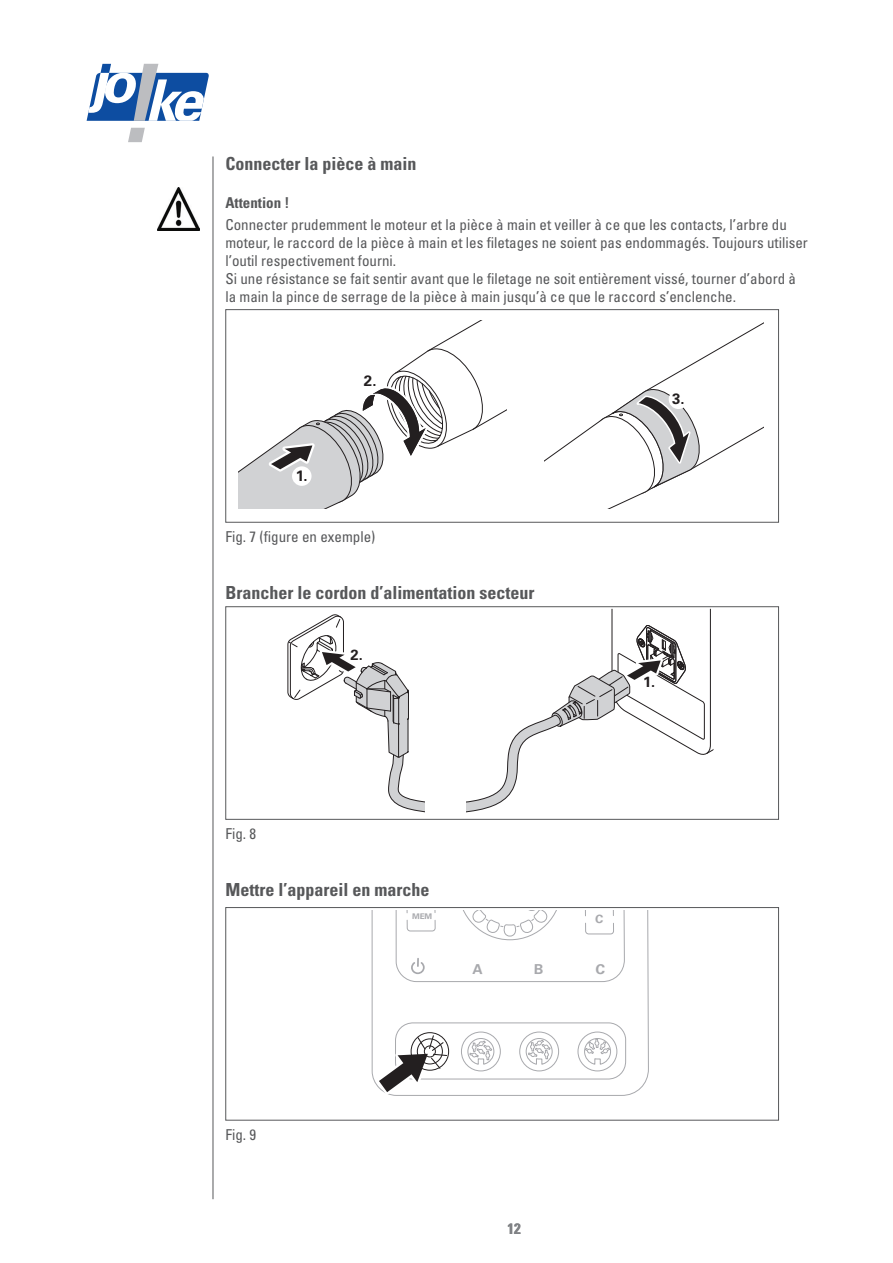
<style>
.page{position:relative;width:893px;height:1263px;background:#fff}
.page>*{position:absolute;margin:0;border:0;box-sizing:border-box;transform-origin:0 0}
.t1{font:700 condensed 18px "Univers LT Pro";color:#57585a}
.t2{font:condensed 15px/18px "Univers LT Pro";color:#57585a}
.t3{font:700 condensed 15px "Univers LT Pro";color:#57585a}
.t4{font:700 15px "Univers LT Pro 65";color:#231f20}
.t5{font:700 condensed 15px "Univers LT Pro";color:#808285}
.t6{font:700 14.7px "Univers LT Pro 65";color:#231f20}
.t7{font:700 13.8px "Univers LT Pro 65";color:#a8a9ad;scale:1.04 1}
.t8{font:700 11.7px "Univers LT Pro 65";color:#a8a9ad;scale:1.04 1}
.t9{font:700 7.8px "Univers LT Pro 65";color:#a8a9ad;scale:1.04 1}
</style>
<div class="page">
<svg style="left:87px;top:64px;width:122px;height:78px"></svg>
<hr style="left:213px;top:156px;width:1px;height:1043px;background:#57585a">
<img style="left:157px;top:188px;width:43px;height:42px">
<svg style="left:238px;top:320px;width:269px;height:188px"></svg>
<div style="left:292px;top:466px;width:20px;height:20px;background:#fff;border-radius:50%"></div>
<div style="left:361px;top:371px;width:19px;height:19px;background:#fff;border-radius:50%"></div>
<svg style="left:545px;top:322px;width:218px;height:187px"></svg>
<div style="left:669px;top:389px;width:19px;height:20px;background:#fff;border-radius:50%"></div>
<div style="left:225px;top:309px;width:554px;height:214px;border:1px solid #57585a"></div>
<svg style="left:287px;top:609px;width:426px;height:204px"></svg>
<div style="left:349px;top:648px;width:16px;height:16px;background:#fff;border-radius:50%"></div>
<div style="left:641px;top:675px;width:16px;height:16px;background:#fff;border-radius:50%"></div>
<div style="left:225px;top:606px;width:554px;height:214px;border:1px solid #57585a"></div>
<svg style="left:371px;top:910px;width:277px;height:186px"></svg>
<svg style="left:376px;top:910px;width:250px;height:184px"></svg>
<div style="left:417px;top:1038px;width:26px;height:26px;border:1px solid #231f20;border-radius:50%"></div>
<div style="left:225px;top:907px;width:554px;height:213px;border:1px solid #57585a"></div>
<p class="t1" style="left:225px;top:153px;width:192px">Connecter la pièce à main</p>
<p class="t3" style="left:225px;top:193px;width:66px">Attention !</p>
<p class="t2" style="left:225px;top:215px;width:584px">Connecter prudemment le moteur et la pièce à main et veiller à ce que les contacts, l’arbre du moteur, le raccord de la pièce à main et les filetages ne soient pas endommagés. Toujours utiliser l’outil respectivement fourni.<br>Si une résistance se fait sentir avant que le filetage ne soit entièrement vissé, tourner d’abord à la main la pince de serrage de la pièce à main jusqu’à ce que le raccord s’enclenche.</p>
<p class="t4" style="left:296px;top:467px;width:14px">1.</p>
<p class="t4" style="left:364px;top:371px;width:14px">2.</p>
<p class="t2" style="left:225px;top:527px;width:151px">Fig. 7 (figure en exemple)</p>
<p class="t1" style="left:225px;top:582px;width:310px">Brancher le cordon d’alimentation secteur</p>
<p class="t6" style="left:350px;top:646px;width:14px">2.</p>
<p class="t4" style="left:672px;top:390px;width:14px">3.</p>
<p class="t6" style="left:643px;top:673px;width:13px">1.</p>
<p class="t2" style="left:225px;top:824px;width:32px">Fig. 8</p>
<p class="t1" style="left:225px;top:879px;width:205px">Mettre l’appareil en marche</p>
<p class="t9" style="left:412px;top:912px;width:21px">MEM</p>
<p class="t8" style="left:595px;top:912px;width:10px">C</p>
<p class="t7" style="left:472px;top:961px;width:12px">A</p>
<p class="t7" style="left:534px;top:961px;width:11px">B</p>
<p class="t7" style="left:595px;top:961px;width:11px">C</p>
<p class="t2" style="left:225px;top:1125px;width:32px">Fig. 9</p>
<p class="t5" style="left:507px;top:1219px;width:15px">12</p>
</div>
